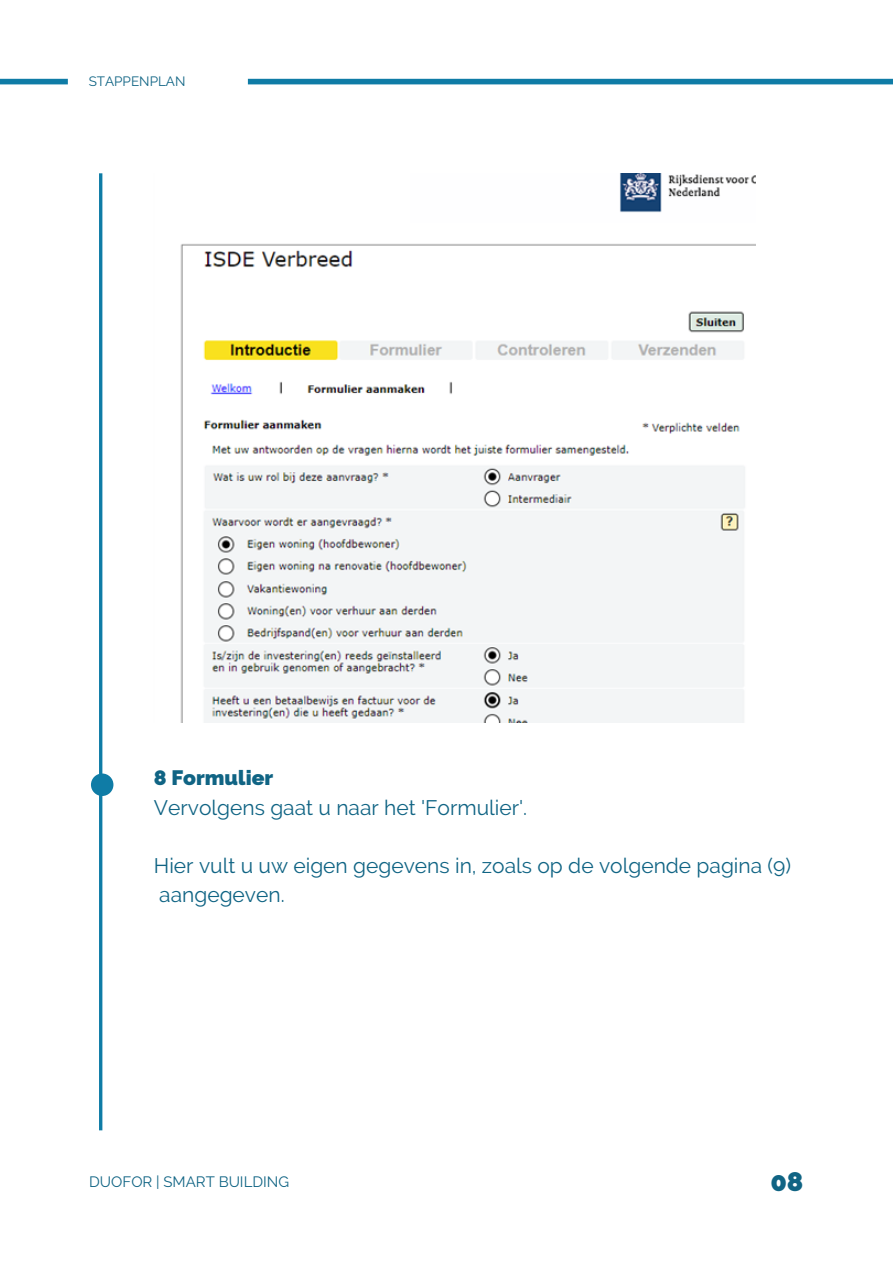
<style>
.page{position:relative;width:893px;height:1264px;background:#fff}
.page>*{position:absolute;margin:0;border:0;box-sizing:border-box;transform-origin:0 0}
.t1{font:800 27px "Raleway";color:#106484}
.t2{font:21px/29.2px "Raleway";color:#106484}
.t3{font:800 21px "Raleway";color:#106484}
.t4{font:15px "Raleway";color:#106484}
.t5{font:13.5px "Raleway";color:#106484}
</style>
<div class="page">
<div style="left:248px;top:79px;width:644px;height:5px;background:#0f7ca6"></div>
<div style="left:0;top:79px;width:68px;height:5px;background:#0f7ca6"></div>
<hr style="left:99px;top:173px;width:3px;height:957px;background:#0f7ca6">
<div style="left:91px;top:773px;width:22px;height:23px;background:#0f7ca6;border-radius:50%"></div>
<img style="left:180px;top:173px;width:575px;height:550px">
<p class="t5" style="left:89px;top:73px;width:98px">STAPPENPLAN</p>
<p class="t3" style="left:154px;top:765px;width:121px">8 Formulier</p>
<p class="t2" style="left:154px;top:792px;width:375px">Vervolgens gaat u naar het 'Formulier'.</p>
<p class="t2" style="left:154px;top:851px;width:638px">Hier vult u uw eigen gegevens in, zoals op de volgende pagina (9) aangegeven.</p>
<p class="t4" style="left:89px;top:1173px;width:201px">DUOFOR | SMART BUILDING</p>
<p class="t1" style="left:770px;top:1165px;width:35px">08</p>
</div>
